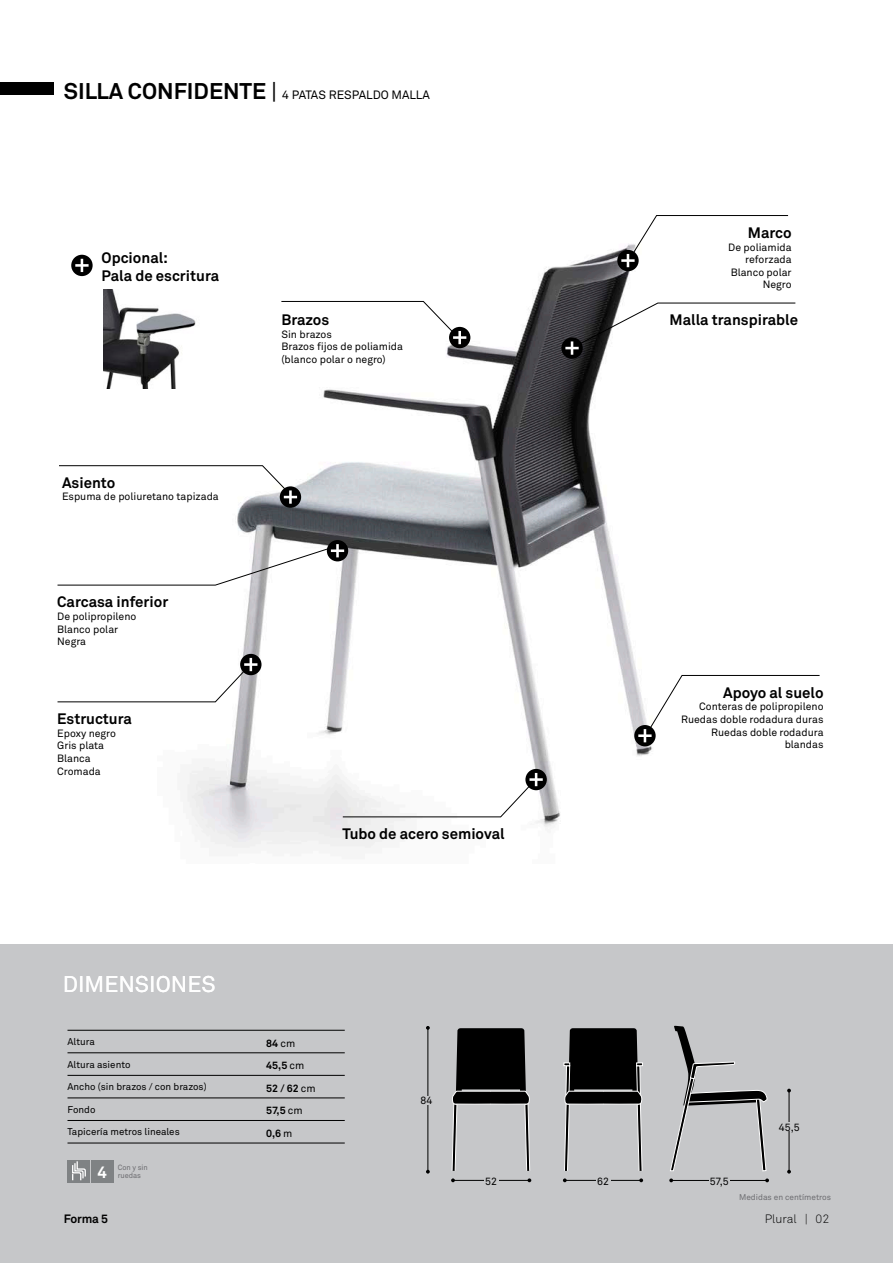
<style>
.page{position:relative;width:893px;height:1263px;background:#fff}
.page>*{position:absolute;margin:0;border:0;box-sizing:border-box;transform-origin:0 0}
.t1{font:22.5px "Akkurat";color:#fff}
.t2{font:700 16.5px "Akkurat";color:#fff}
.t3{font:700 15px/18px "Akkurat";color:#000}
.t4{font:12px "Akkurat";color:#000}
.t5{font:300 12px "Akkurat";color:#000}
.t6{font:700 12px "Akkurat";letter-spacing:-.02em;color:#000}
.t7{font:10.5px/12.6px "Akkurat";color:#000}
.t8{font:700 10.5px/22.5px "Akkurat";color:#000}
.t9{font:9.75px "Akkurat";color:#000}
.t10{font:8.25px "Akkurat";color:#6d6d71}
.t11{font:7.5px/7.5px "Akkurat";color:#6d6d71}
.s1{font-weight:700;font-size:22.5px}
.s2{font-size:22.5px}
.s3{font-weight:400}
</style>
<div class="page">
<div style="left:0;top:944px;width:893px;height:319px;background:#c6c7c9"></div>
<img style="left:187px;top:246px;width:467px;height:602px">
<img style="left:104px;top:289px;width:98px;height:100px">
<svg style="left:451px;top:1028px;width:79px;height:143px"></svg>
<svg style="left:670px;top:1025px;width:98px;height:146px"></svg>
<svg style="left:564px;top:1028px;width:79px;height:143px"></svg>
<svg style="left:426px;top:1026px;width:4px;height:4px"></svg>
<hr style="left:428px;top:1028px;width:1px;height:144px;background:#000">
<hr style="left:789px;top:1091px;width:1px;height:81px;background:#000">
<svg style="left:451px;top:1178px;width:4px;height:4px"></svg>
<svg style="left:527px;top:1178px;width:4px;height:4px"></svg>
<hr style="left:453px;top:1180px;width:76px;height:1px;background:#000">
<svg style="left:563px;top:1178px;width:4px;height:4px"></svg>
<svg style="left:639px;top:1178px;width:4px;height:4px"></svg>
<hr style="left:565px;top:1180px;width:76px;height:1px;background:#000">
<svg style="left:669px;top:1178px;width:4px;height:4px"></svg>
<svg style="left:765px;top:1178px;width:4px;height:4px"></svg>
<hr style="left:671px;top:1180px;width:96px;height:1px;background:#000">
<div style="left:420px;top:1096px;width:12px;height:8px;background:#c6c7c9"></div>
<div style="left:779px;top:1122px;width:21px;height:9px;background:#c6c7c9"></div>
<div style="left:484px;top:1175px;width:14px;height:11px;background:#c6c7c9"></div>
<div style="left:596px;top:1175px;width:14px;height:11px;background:#c6c7c9"></div>
<div style="left:709px;top:1176px;width:21px;height:9px;background:#c6c7c9"></div>
<div style="left:68px;top:1160px;width:22px;height:22px;background:#7f8284"></div>
<svg style="left:72px;top:1161px;width:14px;height:20px"></svg>
<div style="left:91px;top:1160px;width:22px;height:22px;background:#7f8284"></div>
<svg style="left:617px;top:250px;width:22px;height:21px"></svg>
<hr style="left:621px;top:259px;width:14px;height:3px;background:#fff">
<svg style="left:627px;top:215px;width:162px;height:52px"></svg>
<svg style="left:561px;top:337px;width:22px;height:22px"></svg>
<svg style="left:565px;top:302px;width:231px;height:53px"></svg>
<svg style="left:634px;top:725px;width:22px;height:21px"></svg>
<hr style="left:638px;top:734px;width:14px;height:3px;background:#fff">
<svg style="left:644px;top:675px;width:176px;height:67px"></svg>
<svg style="left:71px;top:255px;width:22px;height:21px"></svg>
<hr style="left:75px;top:264px;width:14px;height:3px;background:#fff">
<svg style="left:81px;top:259px;width:2px;height:13px"></svg>
<div style="left:280px;top:486px;width:21px;height:22px;background:#000;border-radius:50%"></div>
<svg style="left:59px;top:465px;width:239px;height:38px"></svg>
<hr style="left:289px;top:490px;width:3px;height:14px;background:#fff">
<div style="left:449px;top:327px;width:21px;height:21px;background:#000;border-radius:50%"></div>
<svg style="left:281px;top:301px;width:185px;height:43px"></svg>
<div style="left:525px;top:769px;width:22px;height:21px;background:#000;border-radius:50%"></div>
<svg style="left:342px;top:772px;width:201px;height:46px"></svg>
<div style="left:240px;top:654px;width:21px;height:21px;background:#000;border-radius:50%"></div>
<svg style="left:57px;top:656px;width:201px;height:47px"></svg>
<div style="left:327px;top:540px;width:21px;height:21px;background:#000;border-radius:50%"></div>
<svg style="left:57px;top:543px;width:287px;height:43px"></svg>
<hr style="left:68px;top:1052px;width:277px;height:1px;background:#000">
<hr style="left:68px;top:1075px;width:277px;height:1px;background:#000">
<hr style="left:68px;top:1098px;width:277px;height:1px;background:#000">
<hr style="left:68px;top:1120px;width:277px;height:1px;background:#000">
<hr style="left:68px;top:1143px;width:277px;height:1px;background:#000">
<hr style="left:68px;top:1030px;width:277px;height:1px;background:#000">
<div style="left:0;top:82px;width:53px;height:13px;background:#000"></div>
<p class="t4" style="left:64px;top:87px;width:368px"><span class="s1">SILLA CONFIDENTE</span> <span class="s2">|</span> 4 PATAS RESPALDO MALLA</p>
<h3 class="t3" style="left:102px;top:248px;width:119px">Opcional:<br>Pala de escritura</h3>
<h3 class="t3" style="left:62px;top:473px;width:55px">Asiento</h3>
<p class="t7" style="left:62px;top:490px;width:158px">Espuma de poliuretano tapizada</p>
<h3 class="t3" style="left:57px;top:593px;width:113px">Carcasa inferior</h3>
<p class="t7" style="left:57px;top:610px;width:81px">De polipropileno<br>Blanco polar<br>Negra</p>
<h3 class="t3" style="left:57px;top:710px;width:76px">Estructura</h3>
<p class="t7" style="left:57px;top:727px;width:60px">Epoxy negro<br>Gris plata<br>Blanca<br>Cromada</p>
<h3 class="t3" style="left:281px;top:310px;width:49px">Brazos</h3>
<p class="t7" style="left:281px;top:327px;width:123px">Sin brazos<br>Brazos fijos de poliamida (blanco polar o negro)</p>
<h3 class="t3" style="left:342px;top:825px;width:164px">Tubo de acero semioval</h3>
<h1 class="t1" style="left:63px;top:970px;width:154px">DIMENSIONES</h1>
<p class="t9" style="left:68px;top:1035px;width:29px">Altura</p>
<p class="t9" style="left:68px;top:1058px;width:64px">Altura asiento</p>
<p class="t9" style="left:68px;top:1080px;width:141px">Ancho (sin brazos / con brazos)</p>
<p class="t9" style="left:68px;top:1103px;width:29px">Fondo</p>
<p class="t9" style="left:68px;top:1125px;width:114px">Tapicería metros lineales</p>
<p class="t8" style="left:266px;top:1031px;width:51px">84 <span class="s3">cm<br></span>45,5 <span class="s3">cm<br></span>52 / 62 <span class="s3">cm<br></span>57,5 <span class="s3">cm<br></span>0,6 <span class="s3">m</span></p>
<p class="t7" style="left:420px;top:1094px;width:13px">84</p>
<h3 class="t3" style="left:748px;top:223px;width:45px">Marco</h3>
<p class="t7" style="left:728px;top:240px;width:65px;text-align:right">De poliamida reforzada<br>Blanco polar<br>Negro</p>
<h3 class="t3" style="left:670px;top:311px;width:130px">Malla transpirable</h3>
<h3 class="t3" style="left:723px;top:683px;width:102px">Apoyo al suelo</h3>
<p class="t7" style="left:681px;top:700px;width:144px;text-align:right">Conteras de polipropileno<br>Ruedas doble rodadura duras<br>Ruedas doble rodadura blandas</p>
<p class="t7" style="left:779px;top:1121px;width:22px">45,5</p>
<h2 class="t2" style="left:97px;top:1161px;width:11px">4</h2>
<p class="t11" style="left:118px;top:1163px;width:32px">Con y sin ruedas</p>
<p class="t7" style="left:485px;top:1174px;width:13px">52</p>
<p class="t7" style="left:597px;top:1174px;width:13px">62</p>
<p class="t7" style="left:710px;top:1175px;width:21px">57,5</p>
<p class="t10" style="left:739px;top:1192px;width:93px">Medidas en centímetros</p>
<p class="t6" style="left:64px;top:1211px;width:46px">Forma 5</p>
<p class="t5" style="left:765px;top:1211px;width:66px">Plural | 02</p>
</div>
